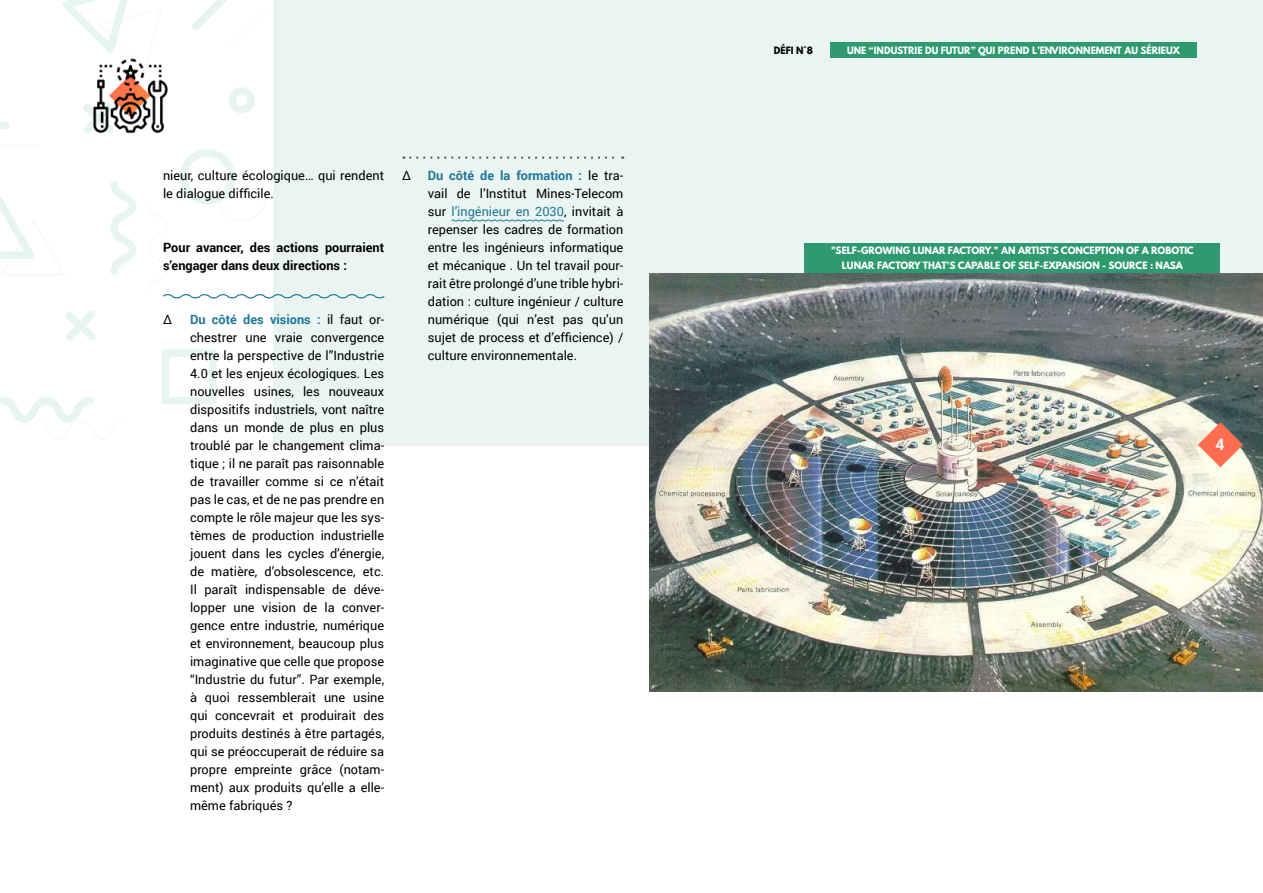
<style>
.page{position:relative;width:1263px;height:893px;background:#fff}
.page>*{position:absolute;margin:0;border:0;box-sizing:border-box;transform-origin:0 0}
.t1{font:700 15.75px "Roboto";color:#fff}
.t2{font:12.75px/18px "Roboto";color:#000;text-align:justify}
.t3{font:700 12.75px/18px "Roboto";color:#000}
.t4{font:700 9px/15px "League Spartan";color:#fff;text-align:center}
.t5{font:700 9px "League Spartan";color:#000}
.s1{font-weight:700;color:#1e769a}
.s2{color:#1e769a}
</style>
<div class="page">
<svg style="left:65px;top:311px;width:31px;height:30px"></svg>
<div style="left:180px;top:149px;width:55px;height:55px;border:8px solid #00a55b;border-radius:50%"></div>
<svg style="left:110px;top:181px;width:26px;height:94px"></svg>
<div style="left:0;top:122px;width:6px;height:7px;background:#e6f6ee"></div>
<svg style="left:0;top:197px;width:34px;height:62px"></svg>
<div style="left:217px;top:172px;width:49px;height:49px;border:2px solid #000;border-radius:50%"></div>
<svg style="left:0;top:397px;width:93px;height:26px"></svg>
<hr style="left:0;top:145px;width:40px;height:1px;background:#000">
<svg style="left:192px;top:0;width:35px;height:30px"></svg>
<svg style="left:229px;top:87px;width:26px;height:27px"></svg>
<div style="left:273px;top:0;width:990px;height:445px;background:#eaf5f1"></div>
<svg style="left:62px;top:0;width:65px;height:134px"></svg>
<img style="left:91px;top:57px;width:77px;height:77px">
<svg style="left:162px;top:203px;width:223px;height:96px"></svg>
<svg style="left:410px;top:156px;width:213px;height:3px"></svg>
<svg style="left:451px;top:219px;width:114px;height:3px"></svg>
<div style="left:804px;top:243px;width:416px;height:30px;background:#2f9a72"></div>
<div style="left:830px;top:43px;width:367px;height:15px;background:#2f9a72"></div>
<img style="left:649px;top:273px;width:614px;height:418px">
<svg style="left:1198px;top:422px;width:45px;height:47px;background:#e4a18b"></svg>
<p class="t2" style="left:163px;top:166px;width:223px">nieur, culture écologique… qui rendent le dialogue difficile.</p>
<p class="t3" style="left:163px;top:238px;width:223px">Pour avancer, des actions pourraient s’engager dans deux directions :</p>
<p class="t2" style="left:163px;top:310px;width:11px">∆</p>
<p class="t2" style="left:190px;top:310px;width:196px"><span class="s1">Du côté des visions :</span> il faut or&shy;chestrer une vraie convergence entre la perspective de l”Industrie 4.0 et les enjeux écologiques. Les nouvelles usines, les nouveaux dispositifs industriels, vont naître dans un monde de plus en plus troublé par le changement clima&shy;tique ; il ne paraît pas raisonnable de travailler comme si ce n’était pas le cas, et de ne pas prendre en compte le rôle majeur que les sys&shy;tèmes de production industrielle jouent dans les cycles d’énergie, de matière, d’obsolescence, etc.<br>Il paraît indispensable de déve&shy;lopper une vision de la conver&shy;gence entre industrie, numérique et environnement, beaucoup plus imaginative que celle que propose “Industrie du futur”. Par exemple, à quoi ressemblerait une usine qui concevrait et produirait des produits destinés à être partagés, qui se préoccuperait de réduire sa propre empreinte grâce (notam&shy;ment) aux produits qu’elle a elle&shy;même fabriqués ?</p>
<p class="t2" style="left:402px;top:166px;width:11px">∆</p>
<p class="t2" style="left:428px;top:166px;width:197px"><span class="s1">Du côté de la formation :</span> le tra&shy;vail de l’Institut Mines-Telecom sur <span class="s2">l’ingénieur en 2030</span>, invitait à repenser les cadres de formation entre les ingénieurs informatique et mécanique . Un tel travail pour&shy;rait être prolongé d’une trible hybri&shy;dation : culture ingénieur / culture numérique (qui n’est pas qu’un sujet de process et d’efficience) / culture environnementale.</p>
<p class="t5" style="left:774px;top:43px;width:41px">DÉFI N°8</p>
<p class="t4" style="left:847px;top:42px;width:334px">UNE “INDUSTRIE DU FUTUR” QUI PREND L’ENVIRONNEMENT AU SÉRIEUX</p>
<p class="t4" style="left:831px;top:243px;width:364px">"SELF-GROWING LUNAR FACTORY." AN ARTIST'S CONCEPTION OF A ROBOTIC<br>LUNAR FACTORY THAT'S CAPABLE OF SELF-EXPANSION - SOURCE : NASA</p>
<p class="t1" style="left:1215px;top:433px;width:11px">4</p>
</div>
